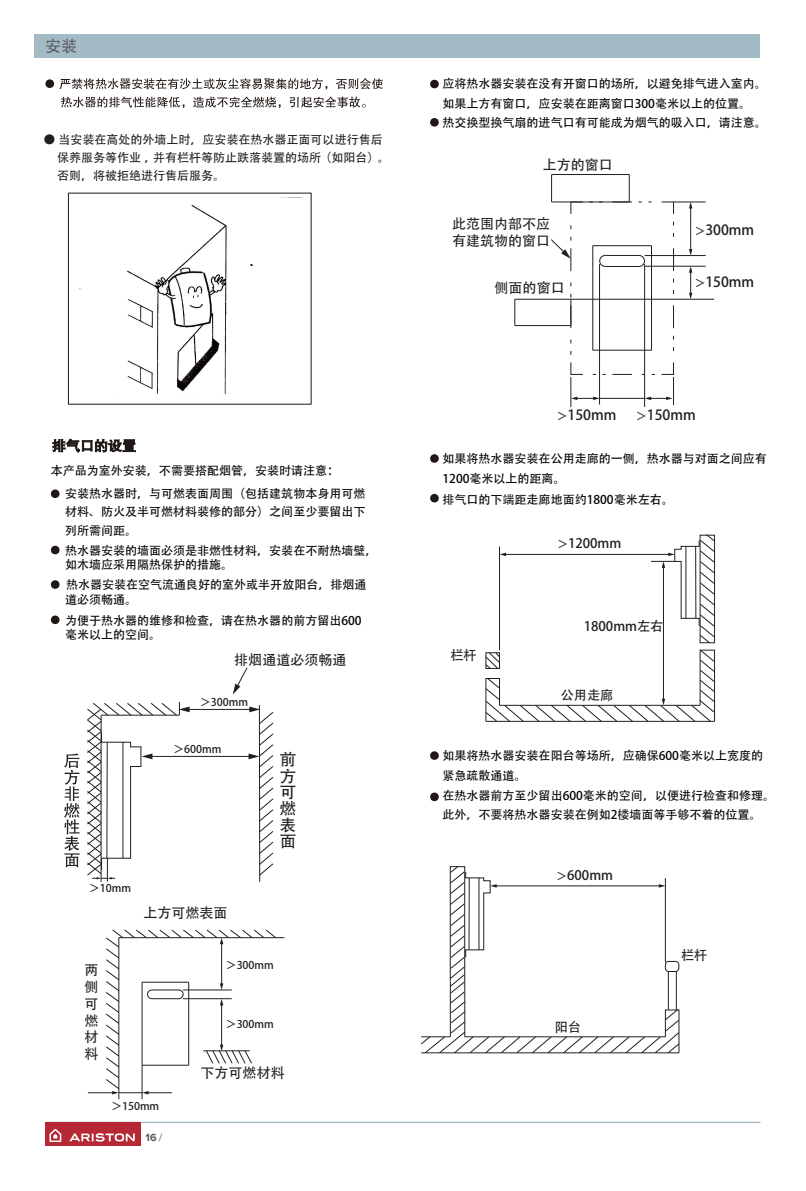
<style>
.page{position:relative;width:806px;height:1191px;background:#fff}
.page>*{position:absolute;margin:0;border:0;box-sizing:border-box;transform-origin:0 0}
.t1{font:16.4px/16.4px "FZHTJW GB1 0";color:#231f20;text-align:justify}
.t2{font:16px "FZHTK GBK1 0";color:#595b5f}
.t3{font:14px/16.8px "FZHTK GBK1 0";color:#231f20;text-align:justify}
.t4{font:13.2px "FZHTK GBK1 0";color:#231f20}
.t5{font:12px/14.4px "FZHTK GBK1 0";color:#030303}
.t6{font:12px/18.4px "FZHTK GBK1 0";color:#231f20}
.t7{font:700 10.8px "Proxima Nova";color:#595b5f}
.t8{font:10.6px "FZHTK GBK1 0";color:#231f20}
.s1{color:#c77578}
.s2{font-size:10.6px}
</style>
<div class="page">
<hr style="left:45px;top:1121px;width:715px;height:2px;background:#a3bbc4">
<div style="left:45px;top:1122px;width:96px;height:23px;background:#b62833"></div>
<svg style="left:49px;top:1128px;width:12px;height:14px"></svg>
<svg style="left:69px;top:1133px;width:66px;height:8px"></svg>
<svg style="left:52px;top:438px;width:83px;height:14px"></svg>
<div style="left:51px;top:489px;width:9px;height:9px;background:#201814;border-radius:50%"></div>
<div style="left:430px;top:80px;width:8px;height:8px;background:#201814;border-radius:50%"></div>
<div style="left:430px;top:118px;width:8px;height:9px;background:#201814;border-radius:50%"></div>
<div style="left:51px;top:545px;width:9px;height:9px;background:#201814;border-radius:50%"></div>
<div style="left:45px;top:79px;width:9px;height:9px;background:#201814;border-radius:50%"></div>
<svg style="left:59px;top:78px;width:268px;height:12px"></svg>
<svg style="left:336px;top:78px;width:46px;height:11px"></svg>
<svg style="left:61px;top:97px;width:123px;height:11px"></svg>
<svg style="left:193px;top:97px;width:87px;height:11px"></svg>
<svg style="left:289px;top:97px;width:76px;height:11px"></svg>
<div style="left:45px;top:135px;width:9px;height:8px;background:#201814;border-radius:50%"></div>
<img style="left:79px;top:197px;width:223px;height:198px">
<div style="left:51px;top:580px;width:9px;height:9px;background:#201814;border-radius:50%"></div>
<div style="left:51px;top:615px;width:9px;height:9px;background:#201814;border-radius:50%"></div>
<div style="left:430px;top:454px;width:8px;height:9px;background:#201814;border-radius:50%"></div>
<div style="left:430px;top:494px;width:8px;height:8px;background:#201814;border-radius:50%"></div>
<div style="left:430px;top:751px;width:8px;height:9px;background:#201814;border-radius:50%"></div>
<div style="left:430px;top:792px;width:8px;height:9px;background:#201814;border-radius:50%"></div>
<div style="left:34px;top:34px;width:725px;height:23px;background:#a3bbc4"></div>
<hr style="left:101px;top:715px;width:1px;height:167px;background:#231f20">
<hr style="left:259px;top:705px;width:1px;height:177px;background:#231f20">
<hr style="left:150px;top:756px;width:100px;height:1px;background:#231f20">
<hr style="left:187px;top:709px;width:64px;height:1px;background:#231f20">
<svg style="left:248px;top:706px;width:25px;height:170px"></svg>
<svg style="left:64px;top:753px;width:16px;height:114px"></svg>
<svg style="left:233px;top:667px;width:15px;height:27px"></svg>
<svg style="left:87px;top:702px;width:102px;height:179px"></svg>
<hr style="left:122px;top:742px;width:1px;height:116px;background:#231f20">
<hr style="left:119px;top:937px;width:165px;height:1px;background:#231f20">
<hr style="left:118px;top:937px;width:1px;height:162px;background:#231f20">
<hr style="left:142px;top:1065px;width:1px;height:34px;background:#231f20">
<svg style="left:88px;top:929px;width:188px;height:165px"></svg>
<hr style="left:570px;top:377px;width:1px;height:30px;background:#231f20">
<hr style="left:643px;top:264px;width:1px;height:143px;background:#231f20">
<hr style="left:644px;top:255px;width:61px;height:1px;background:#231f20">
<hr style="left:644px;top:266px;width:61px;height:1px;background:#231f20">
<hr style="left:690px;top:207px;width:1px;height:43px;background:#231f20">
<svg style="left:689px;top:203px;width:3px;height:5px"></svg>
<svg style="left:689px;top:249px;width:3px;height:6px"></svg>
<hr style="left:551px;top:201px;width:78px;height:1px;background:#231f20">
<hr style="left:514px;top:299px;width:56px;height:1px;background:#231f20">
<hr style="left:514px;top:325px;width:56px;height:1px;background:#231f20">
<svg style="left:514px;top:299px;width:1px;height:26px"></svg>
<hr style="left:570px;top:299px;width:143px;height:1px;background:#231f20">
<svg style="left:688px;top:266px;width:4px;height:33px"></svg>
<hr style="left:551px;top:174px;width:78px;height:1px;background:#231f20">
<hr style="left:673px;top:202px;width:32px;height:1px;background:#231f20">
<svg style="left:570px;top:201px;width:13px;height:13px"></svg>
<svg style="left:589px;top:174px;width:84px;height:29px"></svg>
<svg style="left:549px;top:225px;width:124px;height:180px"></svg>
<hr style="left:504px;top:554px;width:165px;height:1px;background:#231f20">
<hr style="left:499px;top:546px;width:1px;height:104px;background:#231f20">
<hr style="left:662px;top:566px;width:1px;height:134px;background:#231f20">
<svg style="left:650px;top:534px;width:64px;height:109px"></svg>
<svg style="left:485px;top:649px;width:229px;height:73px"></svg>
<svg style="left:421px;top:866px;width:258px;height:187px"></svg>
<hr style="left:667px;top:971px;width:1px;height:38px;background:#231f20">
<hr style="left:675px;top:971px;width:1px;height:39px;background:#231f20">
<div style="left:664px;top:961px;width:14px;height:10px;border:1px solid #231f20;border-radius:3px"></div>
<h2 class="t2" style="left:45px;top:36px;width:33px">安装</h2>
<p class="t6" style="left:57px;top:130px;width:334px;text-indent:-13px">● 当安装在高处的外墙上时，应安装在热水器正面可以进行售后保养服务等作业，并有栏杆等防止跌落装置的场所（如阳台）。否则，将被拒绝进行售后服务。</p>
<p class="t5" style="left:65px;top:460px;width:301px;line-height:22.8px;text-indent:-14px">本产品为室外安装，不需要搭配烟管，安装时请注意：<br>安装热水器时，与可燃表面周围（包括建筑物本身用可燃</p>
<p class="t5" style="left:65px;top:503px;width:301px;line-height:18.4px">材料、防火及半可燃材料装修的部分）之间至少要留出下列所需间距。</p>
<p class="t5" style="left:65px;top:543px;width:313px">热水器安装的墙面必须是非燃性材料，安装在不耐热墙壁，如木墙应采用隔热保护的措施。</p>
<p class="t5" style="left:65px;top:578px;width:302px">热水器安装在空气流通良好的室外或半开放阳台，排烟通道必须畅通。</p>
<p class="t5" style="left:65px;top:613px;width:298px">为便于热水器的维修和检查，请在热水器的前方留出600毫米以上的空间。</p>
<p class="t3" style="left:234px;top:651px;width:114px">排烟通道必须畅通</p>
<p class="t8" style="left:200px;top:695px;width:49px">＞300mm</p>
<p class="t8" style="left:173px;top:742px;width:49px">＞600mm</p>
<p class="t8" style="left:89px;top:881px;width:43px">＞10mm</p>
<p class="t3" style="left:143px;top:904px;width:85px">上方可燃表面</p>
<h1 class="t1" style="left:279px;top:751px;width:17px">前方可燃表面</h1>
<p class="t3" style="left:85px;top:962px;width:15px">两侧可燃材料</p>
<p class="t8" style="left:226px;top:958px;width:49px">＞300mm</p>
<p class="t8" style="left:226px;top:1018px;width:49px">＞300mm</p>
<p class="t3" style="left:200px;top:1065px;width:85px">下方可燃材料</p>
<p class="t8" style="left:111px;top:1100px;width:49px">＞150mm</p>
<p class="t7" style="left:145px;top:1131px;width:18px">16<span class="s1">/</span></p>
<p class="t5" style="left:442px;top:74px;width:325px;line-height:20.4px">应将热水器安装在没有开窗口的场所，以避免排气进入室内。如果上方有窗口，应安装在距离窗口300毫米以上的位置。</p>
<p class="t5" style="left:442px;top:116px;width:325px">热交换型换气扇的进气口有可能成为烟气的吸入口，请注意。</p>
<p class="t3" style="left:542px;top:157px;width:71px">上方的窗口</p>
<p class="t3" style="left:452px;top:216px;width:100px">此范围内部不应有建筑物的窗口</p>
<p class="t3" style="left:494px;top:280px;width:71px">侧面的窗口</p>
<p class="t3" style="left:694px;top:222px;width:61px"><span class="s2">＞</span>300mm</p>
<p class="t3" style="left:694px;top:274px;width:61px"><span class="s2">＞</span>150mm</p>
<p class="t3" style="left:556px;top:406px;width:61px"><span class="s2">＞</span>150mm</p>
<p class="t3" style="left:635px;top:406px;width:61px"><span class="s2">＞</span>150mm</p>
<p class="t5" style="left:442px;top:448px;width:326px;line-height:20.6px">如果将热水器安装在公用走廊的一侧，热水器与对面之间应有<br>1200毫米以上的距离。<br>排气口的下端距走廊地面约1800毫米左右。</p>
<p class="t4" style="left:557px;top:535px;width:65px"><span class="s2">＞</span>1200mm</p>
<p class="t4" style="left:450px;top:647px;width:28px">栏杆</p>
<p class="t4" style="left:583px;top:618px;width:81px">1800mm左右</p>
<p class="t4" style="left:560px;top:687px;width:54px">公用走廊</p>
<p class="t5" style="left:442px;top:745px;width:334px;line-height:20.4px">如果将热水器安装在阳台等场所，应确保600毫米以上宽度的紧急疏散通道。<br>在热水器前方至少留出600毫米的空间，以便进行检查和修理。</p>
<p class="t5" style="left:442px;top:807px;width:320px">此外，不要将热水器安装在例如2楼墙面等手够不着的位置。</p>
<p class="t4" style="left:556px;top:867px;width:58px"><span class="s2">＞</span>600mm</p>
<p class="t4" style="left:554px;top:1019px;width:28px">阳台</p>
<p class="t4" style="left:680px;top:947px;width:28px">栏杆</p>
</div>
